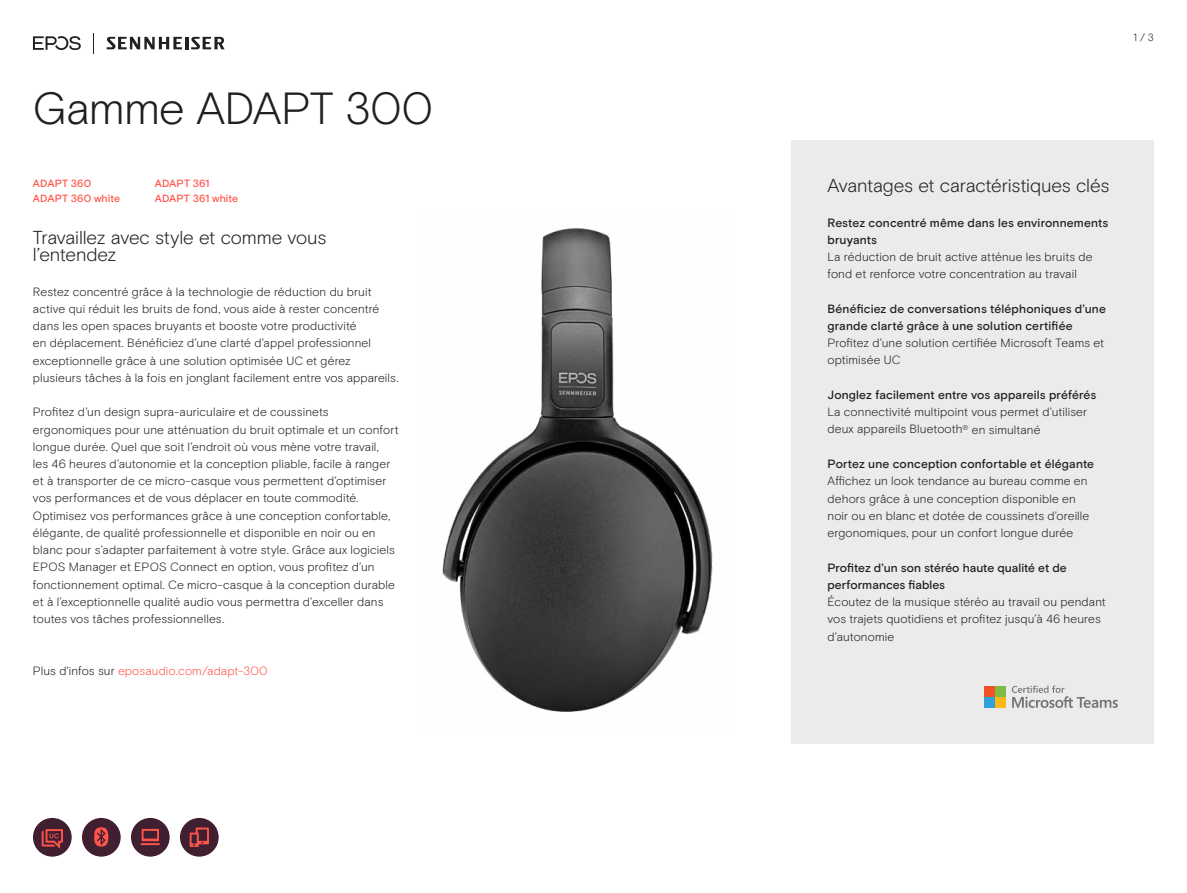
<style>
.page{position:relative;width:1187px;height:893px;background:#fff}
.page>*{position:absolute;margin:0;border:0;box-sizing:border-box;transform-origin:0 0}
.t1{font:300 45px "EPOS Basis";letter-spacing:-.02em;color:#231f20}
.t2{font:300 18.75px/17.2px "EPOS Basis";letter-spacing:-.01em;color:#231f20}
.t3{font:300 12px/17.2px "EPOS Basis";letter-spacing:.01em;color:#231f20}
.t4{font:500 12px/17.2px "EPOS Basis";letter-spacing:.015em;color:#231f20}
.t5{font:300 12px "EPOS Basis";letter-spacing:.01em;color:#ff5549}
.t6{font:500 10.5px/15px "EPOS Basis";letter-spacing:.015em;color:#ff5549}
.t7{font:300 10.5px "EPOS Basis";color:#231f20}
.s1{color:#231f20}
</style>
<div class="page">
<img style="left:442px;top:228px;width:271px;height:484px">
<svg style="left:93px;top:33px;width:1px;height:20px"></svg>
<svg style="left:107px;top:37px;width:118px;height:12px"></svg>
<svg style="left:33px;top:36px;width:48px;height:14px"></svg>
<div style="left:791px;top:140px;width:362px;height:604px;background:#ebebeb"></div>
<div style="left:983px;top:686px;width:11px;height:10px;background:#f05125"></div>
<div style="left:995px;top:686px;width:10px;height:10px;background:#7ebb42"></div>
<div style="left:983px;top:697px;width:11px;height:11px;background:#32a0da"></div>
<div style="left:995px;top:697px;width:10px;height:11px;background:#fdb813"></div>
<svg style="left:1011px;top:685px;width:106px;height:23px"></svg>
<div style="left:33px;top:818px;width:39px;height:39px;background:#401f30;border-radius:50%"></div>
<svg style="left:42px;top:829px;width:21px;height:19px"></svg>
<div style="left:82px;top:818px;width:39px;height:39px;background:#401f30;border-radius:50%"></div>
<svg style="left:94px;top:827px;width:15px;height:20px"></svg>
<div style="left:131px;top:818px;width:39px;height:39px;background:#401f30;border-radius:50%"></div>
<svg style="left:141px;top:829px;width:19px;height:16px"></svg>
<div style="left:180px;top:818px;width:39px;height:39px;background:#401f30;border-radius:50%"></div>
<svg style="left:190px;top:828px;width:19px;height:19px"></svg>
<h1 class="t1" style="left:33px;top:82px;width:402px">Gamme ADAPT 300</h1>
<p class="t6" style="left:33px;top:176px;width:88px">ADAPT 360<br>ADAPT 360 white</p>
<p class="t6" style="left:155px;top:176px;width:85px">ADAPT 361<br>ADAPT 361 white</p>
<h2 class="t2" style="left:33px;top:229px;width:295px">Travaillez avec style et comme vous l’entendez</h2>
<p class="t3" style="left:33px;top:283px;width:367px">Restez concentré grâce à la technologie de réduction du bruit active qui réduit les bruits de fond, vous aide à rester concentré dans les open spaces bruyants et booste votre productivité<br>en déplacement. Bénéficiez d’une clarté d’appel professionnel exceptionnelle grâce à une solution optimisée UC et gérez plusieurs tâches à la fois en jonglant facilement entre vos appareils.</p>
<p class="t3" style="left:33px;top:404px;width:367px">Profitez d’un design supra-auriculaire et de coussinets ergonomiques pour une atténuation du bruit optimale et un confort longue durée. Quel que soit l’endroit où vous mène votre travail,<br>les 46 heures d’autonomie et la conception pliable, facile à ranger et à transporter de ce micro-casque vous permettent d’optimiser vos performances et de vous déplacer en toute commodité.<br>Optimisez vos performances grâce à une conception confortable, élégante, de qualité professionnelle et disponible en noir ou en blanc pour s’adapter parfaitement à votre style. Grâce aux logiciels EPOS Manager et EPOS Connect en option, vous profitez d’un fonctionnement optimal. Ce micro-casque à la conception durable et à l’exceptionnelle qualité audio vous permettra d’exceller dans toutes vos tâches professionnelles.</p>
<p class="t5" style="left:33px;top:664px;width:236px"><span class="s1">Plus d'infos sur</span> eposaudio.com/adapt-300</p>
<p class="t7" style="left:1133px;top:31px;width:22px">1 / 3</p>
<h2 class="t2" style="left:827px;top:177px;width:283px">Avantages et caractéristiques clés</h2>
<p class="t4" style="left:827px;top:214px;width:282px">Restez concentré même dans les environnements bruyants</p>
<p class="t3" style="left:827px;top:248px;width:266px">La réduction de bruit active atténue les bruits de fond et renforce votre concentration au travail</p>
<p class="t4" style="left:827px;top:300px;width:280px">Bénéficiez de conversations téléphoniques d’une grande clarté grâce à une solution certifiée</p>
<p class="t3" style="left:827px;top:335px;width:278px">Profitez d’une solution certifiée Microsoft Teams et optimisée UC</p>
<p class="t4" style="left:827px;top:387px;width:270px">Jonglez facilement entre vos appareils préférés</p>
<p class="t3" style="left:827px;top:404px;width:261px">La connectivité multipoint vous permet d’utiliser deux appareils Bluetooth<sup>®</sup> en simultané</p>
<p class="t4" style="left:827px;top:456px;width:268px">Portez une conception confortable et élégante</p>
<p class="t3" style="left:827px;top:473px;width:263px">Affichez un look tendance au bureau comme en dehors grâce à une conception disponible en noir ou en blanc et dotée de coussinets d’oreille ergonomiques, pour un confort longue durée</p>
<p class="t4" style="left:827px;top:559px;width:241px">Profitez d’un son stéréo haute qualité et de performances fiables</p>
<p class="t3" style="left:827px;top:593px;width:280px">Écoutez de la musique stéréo au travail ou pendant vos trajets quotidiens et profitez jusqu’à 46 heures d’autonomie</p>
</div>
